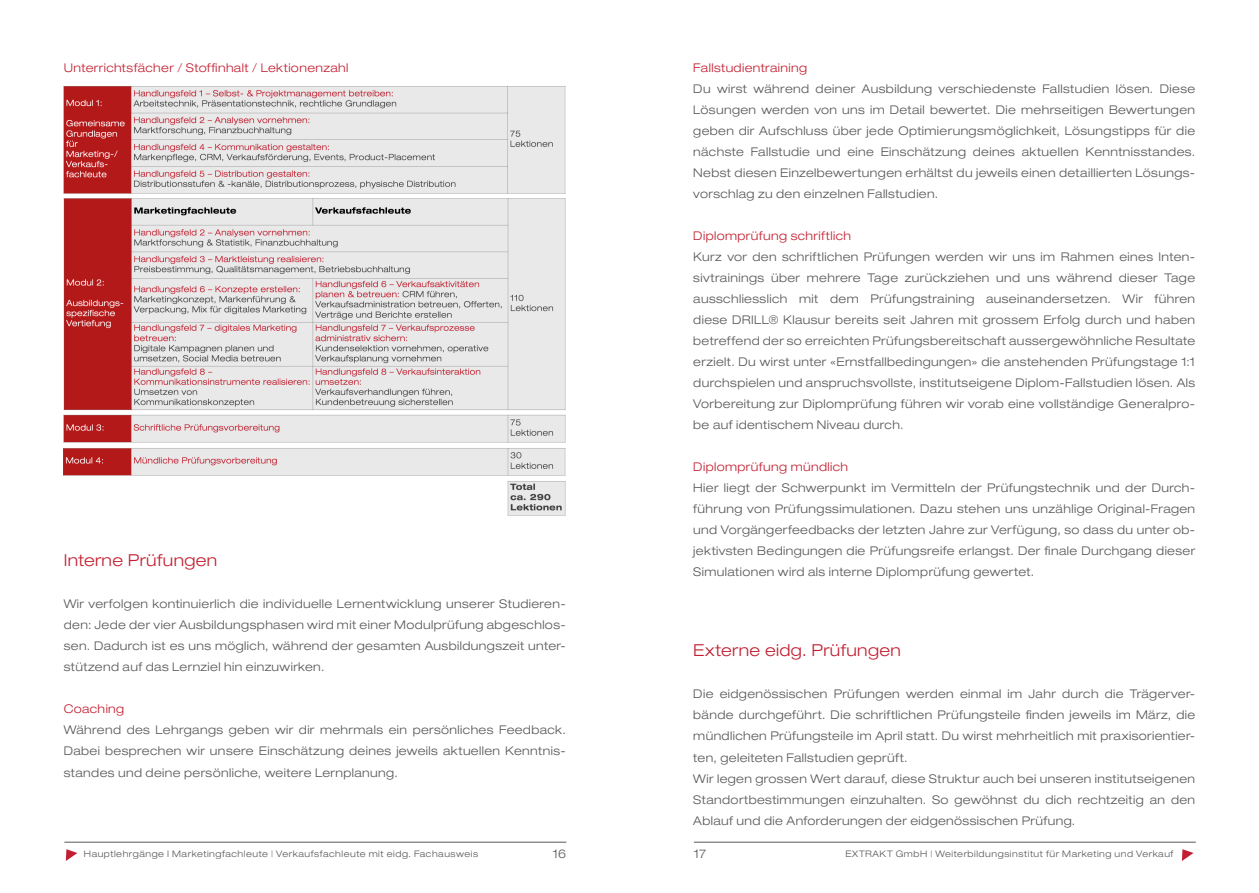
<style>
.page{position:relative;width:1259px;height:893px;background:#fff}
.page>*{position:absolute;margin:0;border:0;box-sizing:border-box;transform-origin:0 0}
.t1{font:300 expanded 16.5px "Helvetica Neue LT Std";letter-spacing:.02em;color:#c22032}
.t2{font:300 expanded 12px/21px "Helvetica Neue LT Std";letter-spacing:.035em;color:#57585a;text-align:justify}
.t3{font:300 expanded 12px "Helvetica Neue LT Std";letter-spacing:.035em;color:#c22032}
.t4{font:300 expanded 9px "Helvetica Neue LT Std";letter-spacing:.065em;color:#57585a}
</style>
<div class="page">
<hr style="left:64px;top:842px;width:502px;height:1px;background:#57585a">
<hr style="left:694px;top:842px;width:501px;height:1px;background:#57585a">
<svg style="left:66px;top:849px;width:11px;height:12px"></svg>
<svg style="left:1182px;top:849px;width:11px;height:12px"></svg>
<img style="left:64px;top:86px;width:502px;height:108px">
<img style="left:64px;top:198px;width:501px;height:212px">
<img style="left:64px;top:415px;width:502px;height:101px">
<p class="t3" style="left:64px;top:61px;width:286px">Unterrichtsfächer / Stoffinhalt / Lektionenzahl</p>
<h1 class="t1" style="left:64px;top:550px;width:155px">Interne Prüfungen</h1>
<p class="t2" style="left:64px;top:593px;width:503px">Wir verfolgen kontinuierlich die individuelle Lernentwicklung unserer Studieren&shy;den: Jede der vier Ausbildungsphasen wird mit einer Modulprüfung abgeschlos&shy;sen. Dadurch ist es uns möglich, während der gesamten Ausbildungszeit unter&shy;stützend auf das Lernziel hin einzuwirken.</p>
<p class="t3" style="left:64px;top:701px;width:62px">Coaching</p>
<p class="t2" style="left:64px;top:719px;width:503px">Während des Lehrgangs geben wir dir mehrmals ein persönliches Feedback.<br>Dabei besprechen wir unsere Einschätzung deines jeweils aktuellen Kenntnis&shy;standes und deine persönliche, weitere Lernplanung.</p>
<p class="t3" style="left:693px;top:61px;width:115px">Fallstudientraining</p>
<p class="t2" style="left:693px;top:78px;width:503px">Du wirst während deiner Ausbildung verschiedenste Fallstudien lösen. Diese Lösungen werden von uns im Detail bewertet. Die mehrseitigen Bewertungen geben dir Aufschluss über jede Optimierungsmöglichkeit, Lösungstipps für die nächste Fallstudie und eine Einschätzung deines aktuellen Kenntnisstandes.<br>Nebst diesen Einzelbewertungen erhältst du jeweils einen detaillierten Lösungs&shy;vorschlag zu den einzelnen Fallstudien.</p>
<p class="t3" style="left:693px;top:229px;width:159px">Diplomprüfung schriftlich</p>
<p class="t2" style="left:693px;top:246px;width:503px">Kurz vor den schriftlichen Prüfungen werden wir uns im Rahmen eines Inten&shy;sivtrainings über mehrere Tage zurückziehen und uns während dieser Tage ausschliesslich mit dem Prüfungstraining auseinandersetzen. Wir führen diese DRILL® Klausur bereits seit Jahren mit grossem Erfolg durch und haben betreffend der so erreichten Prüfungsbereitschaft aussergewöhnliche Resultate erzielt. Du wirst unter «Ernstfallbedingungen» die anstehenden Prüfungstage 1:1 durchspielen und anspruchsvollste, institutseigene Diplom-Fallstudien lösen. Als Vorbereitung zur Diplomprüfung führen wir vorab eine vollständige Generalpro&shy;be auf identischem Niveau durch.</p>
<p class="t3" style="left:693px;top:460px;width:156px">Diplomprüfung mündlich</p>
<p class="t2" style="left:693px;top:477px;width:503px">Hier liegt der Schwerpunkt im Vermitteln der Prüfungstechnik und der Durch&shy;führung von Prüfungssimulationen. Dazu stehen uns unzählige Original-Fragen und Vorgängerfeedbacks der letzten Jahre zur Verfügung, so dass du unter ob&shy;jektivsten Bedingungen die Prüfungsreife erlangst. Der finale Durchgang dieser Simulationen wird als interne Diplomprüfung gewertet.</p>
<h1 class="t1" style="left:693px;top:640px;width:209px">Externe eidg. Prüfungen</h1>
<p class="t2" style="left:693px;top:683px;width:503px;text-align:left">Die eidgenössischen Prüfungen werden einmal im Jahr durch die Trägerver&shy;bände durchgeführt. Die schriftlichen Prüfungsteile finden jeweils im März, die mündlichen Prüfungsteile im April statt. Du wirst mehrheitlich mit praxisorientier&shy;ten, geleiteten Fallstudien geprüft.<br>Wir legen grossen Wert darauf, diese Struktur auch bei unseren institutseigenen Standortbestimmungen einzuhalten. So gewöhnst du dich rechtzeitig an den Ablauf und die Anforderungen der eidgenössischen Prüfung.</p>
<p class="t4" style="left:84px;top:848px;width:396px">Hauptlehrgänge I Marketingfachleute | Verkaufsfachleute mit eidg. Fachausweis</p>
<p class="t2" style="left:553px;top:843px;width:15px">16</p>
<p class="t2" style="left:694px;top:843px;width:14px">17</p>
<p class="t4" style="left:845px;top:848px;width:330px">EXTRAKT GmbH | Weiterbildungsinstitut für Marketing und Verkauf</p>
</div>
